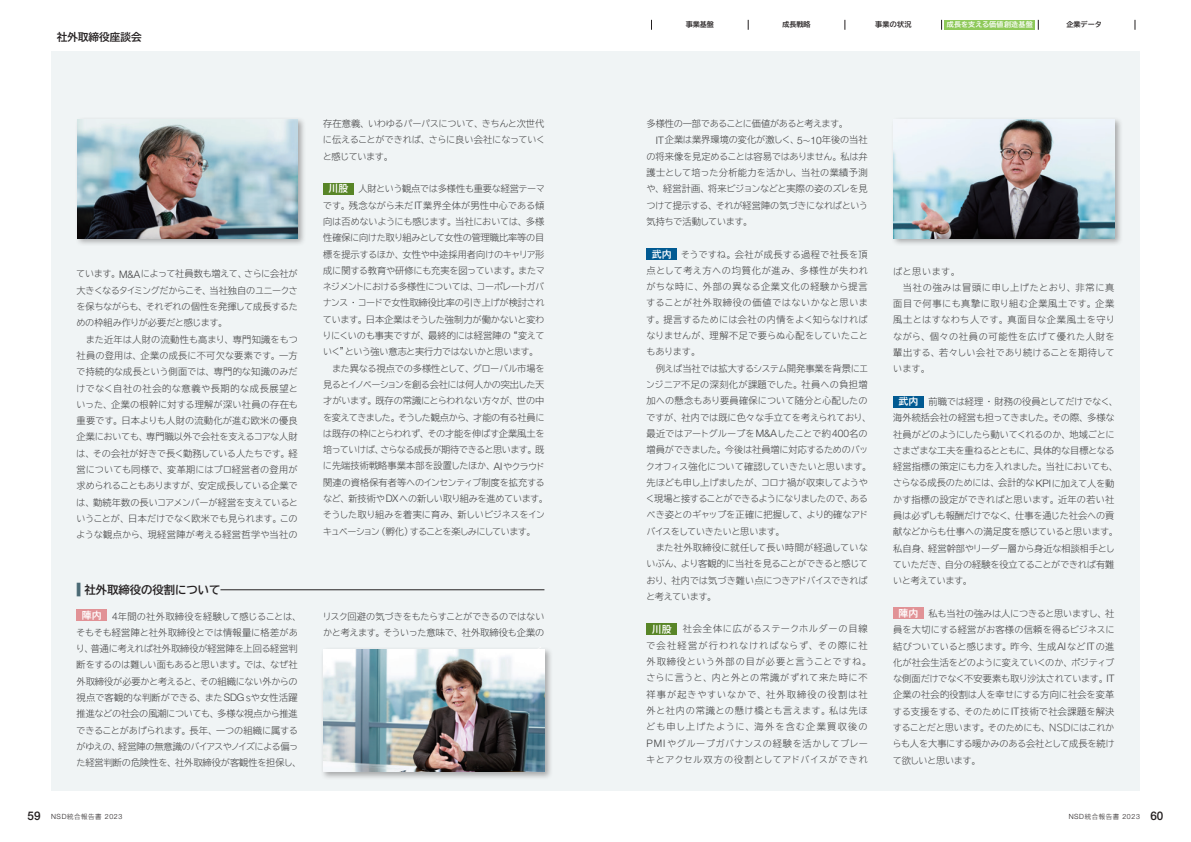
<style>
.page{position:relative;width:1191px;height:842px;background:#fff}
.page>*{position:absolute;margin:0;border:0;box-sizing:border-box;transform-origin:0 0}
.t1{font:700 11.3px "TBUD Go Std";color:#231f20}
.t2{font:700 10.6px "TBUD Go Std";color:#231f20}
.t3{font:500 9.9px "Gothic MB101 Pr 6";color:#fff}
.t4{font:300 9.2px/16.3px "TBUD Go Std Super";letter-spacing:-.015em;color:#3e3e3f}
.t5{font:300 9.2px/16.3px "TBUD Go Std Super";letter-spacing:-.035em;color:#3e3e3f}
.t6{font:300 9.2px/16.3px "TBUD Go Std Super";letter-spacing:.07em;color:#3e3e3f}
.t7{font:300 9.2px/16.3px "TBUD Go Std Super";letter-spacing:.05em;color:#3e3e3f}
.t8{font:300 9.2px "TBUD Go Std Super";letter-spacing:.02em;color:#3e3e3f}
.t9{font:300 9.2px "TBUD Go Std Super";letter-spacing:-.05em;color:#3e3e3f}
.t10{font:300 9.2px "TBUD Go Std Super";letter-spacing:-.045em;color:#3e3e3f}
.t11{font:300 7.2px "Helvetica Neue LT Std";letter-spacing:.09em;color:#231f20}
.t12{font:700 7.1px "TBUD Go Std";color:#231f20}
.t13{font:700 7.1px "TBUD Go Std";letter-spacing:.02em;color:#fff}
.s1{font-family:"Helvetica Neue LT Std";font-size:10.3px}
.s2{font-family:"Gothic MB101 Pro";font-weight:500;color:#668e34}
.s3{font-size:17px;color:#4b6a75}
.s4{font-family:"Gothic MB101 Pro";font-weight:500;color:#e19296}
.s5{font-family:"Gothic MB101 Pro";font-weight:500;color:#28649a}
.s6{font-weight:500;font-size:11.9px}
.s7{font-family:"TBUD Go Std Super";font-size:6.4px}
</style>
<div class="page">
<div style="left:51px;top:51px;width:544px;height:740px;background:#f0f4f5"></div>
<div style="left:595px;top:51px;width:545px;height:740px;background:#f0f4f5"></div>
<div style="left:944px;top:20px;width:91px;height:10px;background:#8ec959"></div>
<div style="left:75px;top:116px;width:231px;height:130px;background:#231f20;opacity:.35"></div>
<img style="left:77px;top:119px;width:221px;height:119px">
<div style="left:891px;top:116px;width:231px;height:130px;background:#231f20;opacity:.35"></div>
<img style="left:894px;top:119px;width:220px;height:119px">
<div style="left:320px;top:647px;width:233px;height:133px;background:#231f20;opacity:.35"></div>
<img style="left:323px;top:649px;width:221px;height:123px">
<div style="left:323px;top:183px;width:30px;height:11px;background:#588527"></div>
<hr style="left:220px;top:590px;width:324px;height:1px;background:#231f20">
<div style="left:77px;top:609px;width:30px;height:12px;background:#e19296"></div>
<div style="left:646px;top:248px;width:31px;height:12px;background:#015a92"></div>
<div style="left:893px;top:396px;width:30px;height:11px;background:#015a92"></div>
<div style="left:646px;top:624px;width:31px;height:11px;background:#588527"></div>
<div style="left:893px;top:608px;width:30px;height:11px;background:#e19296"></div>
<p class="t2" style="left:57px;top:28px;width:87px">社外取締役座談会</p>
<p class="t4" style="left:76px;top:266px;width:223px">ています。<span class="s1">M&amp;A</span>によって社員数も増えて、さらに会社が大きくなるタイミングだからこそ、当社独自のユニークさを保ちながらも、それぞれの個性を発揮して成長するための枠組み作りが必要だと感じます。<br>　また近年は人財の流動性も高まり、専門知識をもつ社員の登用は、企業の成長に不可欠な要素です。一方で持続的な成長という側面では、専門的な知識のみだけでなく自社の社会的な意義や長期的な成長展望といった、企業の根幹に対する理解が深い社員の存在も重要です。日本よりも人財の流動化が進む欧米の優良企業においても、専門職以外で会社を支えるコアな人財は、その会社が好きで長く勤務している人たちです。経営についても同様で、変革期にはプロ経営者の登用が求められることもありますが、安定成長している企業では、勤続年数の長いコアメンバーが経営を支えているということが、日本だけでなく欧米でも見られます。このような観点から、現経営陣が考える経営哲学や当社の</p>
<p class="t4" style="left:323px;top:115px;width:224px;text-align:justify">存在意義、いわゆるパーパスについて、きちんと次世代に伝えることができれば、さらに良い会社になっていくと感じています。</p>
<p class="t5" style="left:323px;top:180px;width:227px"><span class="s2">川股：</span> 人財という観点では多様性も重要な経営テーマです。残念ながら未だ<span class="s1">IT</span>業界全体が男性中心である傾向は否めないようにも感じます。当社においては、多様性確保に向けた取り組みとして女性の管理職比率等の目標を提示するほか、女性や中途採用者向けのキャリア形成に関する教育や研修にも充実を図っています。またマネジメントにおける多様性については、コーポレートガバナンス・コードで女性取締役比率の引き上げが検討されています。日本企業はそうした強制力が働かないと変わりにくいのも事実ですが、最終的には経営陣の“変えていく”という強い意志と実行力ではないかと思います。　また異なる視点での多様性として、グローバル市場を見るとイノベーションを創る会社には何人かの突出した天才がいます。既存の常識にとらわれない方々が、世の中を変えてきました。そうした観点から、才能の有る社員には既存の枠にとらわれず、その才能を伸ばす企業風土を培っていけば、さらなる成長が期待できると思います。既に先端技術戦略事業本部を設置したほか、<span class="s1">AI</span>やクラウド関連の資格保有者等へのインセンティブ制度を拡充するなど、新技術や<span class="s1">DX</span>への新しい取り組みを進めています。そうした取り組みを着実に育み、新しいビジネスをインキュベーション（孵化）することを楽しみにしています。</p>
<p class="t3" style="left:328px;top:180px;width:21px">川股</p>
<p class="t1" style="left:77px;top:580px;width:145px"><span class="s3">■</span> 社外取締役の役割について</p>
<p class="t4" style="left:76px;top:608px;width:227px"><span class="s4">陣内：</span> <span class="s1">4</span>年間の社外取締役を経験して感じることは、そもそも経営陣と社外取締役とでは情報量に格差があり、普通に考えれば社外取締役が経営陣を上回る経営判断をするのは難しい面もあると思います。では、なぜ社外取締役が必要かと考えると、その組織にない外からの視点で客観的な判断ができる、また<span class="s1">SDG</span>ｓや女性活躍推進などの社会の風潮についても、多様な視点から推進できることがあげられます。長年、一つの組織に属するがゆえの、経営陣の無意識のバイアスやノイズによる偏った経営判断の危険性を、社外取締役が客観性を担保し、</p>
<p class="t4" style="left:322px;top:608px;width:224px">リスク回避の気づきをもたらすことができるのではないかと考えます。そういった意味で、社外取締役も企業の</p>
<p class="t3" style="left:82px;top:607px;width:21px">陣内</p>
<p class="t12" style="left:685px;top:19px;width:30px">事業基盤</p>
<p class="t12" style="left:782px;top:19px;width:30px">成長戦略</p>
<p class="t12" style="left:875px;top:19px;width:38px">事業の状況</p>
<p class="t13" style="left:947px;top:19px;width:87px">成長を支える価値創造基盤</p>
<p class="t12" style="left:1066px;top:19px;width:37px">企業データ</p>
<p class="t9" style="left:646px;top:116px;width:203px">多様性の一部であることに価値があると考えます。</p>
<p class="t4" style="left:656px;top:132px;width:213px"><span class="s1">IT</span>企業は業界環境の変化が激しく、<span class="s1">5</span>~<span class="s1">10</span>年後の当社</p>
<p class="t4" style="left:646px;top:148px;width:223px">の将来像を見定めることは容易ではありません。私は弁</p>
<p class="t8" style="left:646px;top:165px;width:223px">護士として培った分析能力を活かし、当社の業績予測</p>
<p class="t4" style="left:646px;top:180px;width:223px">や、経営計画、将来ビジョンなどと実際の姿のズレを見</p>
<p class="t5" style="left:646px;top:197px;width:223px">つけて提示する、それが経営陣の気づきになればという</p>
<p class="t10" style="left:646px;top:214px;width:107px">気持ちで活動しています。</p>
<p class="t4" style="left:646px;top:246px;width:227px"><span class="s5">武内：　</span>そうですね。会社が成長する過程で社長を頂点として考え方への均質化が進み、多様性が失われがちな時に、外部の異なる企業文化の経験から提言することが社外取締役の価値ではないかなと思います。提言するためには会社の内情をよく知らなければなりませんが、理解不足で要らぬ心配をしていたこともあります。<br>　例えば当社では拡大するシステム開発事業を背景にエンジニア不足の深刻化が課題でした。社員への負担増加への懸念もあり要員確保について随分と心配したのですが、社内では既に色々な手立てを考えられており、最近ではアートグループを<span class="s1">M&amp;A</span>したことで約<span class="s1">400</span>名の増員ができました。今後は社員増に対応するためのバックオフィス強化について確認していきたいと思います。先ほども申し上げましたが、コロナ禍が収束してようやく現場と接することができるようになりましたので、あるべき姿とのギャップを正確に把握して、より的確なアドバイスをしていきたいと思います。<br>　また社外取締役に就任して長い時間が経過していないぶん、より客観的に当社を見ることができると感じており、社内では気づき難い点につきアドバイスできればと考えています。</p>
<p class="t6" style="left:646px;top:621px;width:227px"><span class="s2">川股：</span> 社会全体に広がるステークホルダーの目線で会社経営が行われなければならず、その際に社外取締役という外部の目が必要と言うことですね。さらに言うと、内と外との常識がずれて来た時に不祥事が起きやすいなかで、社外取締役の役割は社外と社内の常識との懸け橋とも言えます。私は先ほども申し上げたように、海外を含む企業買収後の<br><span class="s1">PMI</span> やグループガバナンスの経験を活かしてブレーキとアクセル双方の役割としてアドバイスができれ</p>
<p class="t3" style="left:651px;top:246px;width:21px">武内</p>
<p class="t3" style="left:651px;top:621px;width:21px">川股</p>
<p class="t7" style="left:893px;top:263px;width:223px">ばと思います。<br>　当社の強みは冒頭に申し上げたとおり、非常に真面目で何事にも真摯に取り組む企業風土です。企業風土とはすなわち人です。真面目な企業風土を守りながら、個々の社員の可能性を広げて優れた人財を輩出する、若々しい会社であり続けることを期待しています。</p>
<p class="t4" style="left:893px;top:393px;width:227px"><span class="s5">武内：　</span>前職では経理・財務の役員としてだけでなく、海外統括会社の経営も担ってきました。その際、多様な社員がどのようにしたら動いてくれるのか、地域ごとにさまざまな工夫を重ねるとともに、具体的な目標となる経営指標の策定にも力を入れました。当社においても、さらなる成長のためには、会計的な<span class="s1">KPI</span>に加えて人を動かす指標の設定ができればと思います。近年の若い社員は必ずしも報酬だけでなく、仕事を通じた社会への貢献などからも仕事への満足度を感じていると思います。私自身、経営幹部やリーダー層から身近な相談相手としていただき、自分の経験を役立てることができれば有難いと考えています。</p>
<p class="t4" style="left:892px;top:605px;width:223px;text-align:justify"><span class="s4">陣内：</span> 私も当社の強みは人につきると思いますし、社員を大切にする経営がお客様の信頼を得るビジネスに結びついていると感じます。昨今、生成<span class="s1">AI</span>など<span class="s1">IT</span>の進化が社会生活をどのように変えていくのか、ポジティブな側面だけでなく不安要素も取り沙汰されています。<span class="s1">IT</span>企業の社会的役割は人を幸せにする方向に社会を変革する支援をする、そのために<span class="s1">IT</span>技術で社会課題を解決することだと思います。そのためにも、ＮＳＤにはこれからも人を大事にする暖かみのある会社として成長を続けて欲しいと思います。</p>
<p class="t3" style="left:898px;top:393px;width:21px">武内</p>
<p class="t3" style="left:898px;top:605px;width:21px">陣内</p>
<p class="t11" style="left:28px;top:812px;width:96px"><span class="s6">59</span> NSD<span class="s7">統合報告書</span> 2023</p>
<p class="t11" style="left:1068px;top:812px;width:96px">NSD<span class="s7">統合報告書</span> 2023 <span class="s6">60</span></p>
</div>
